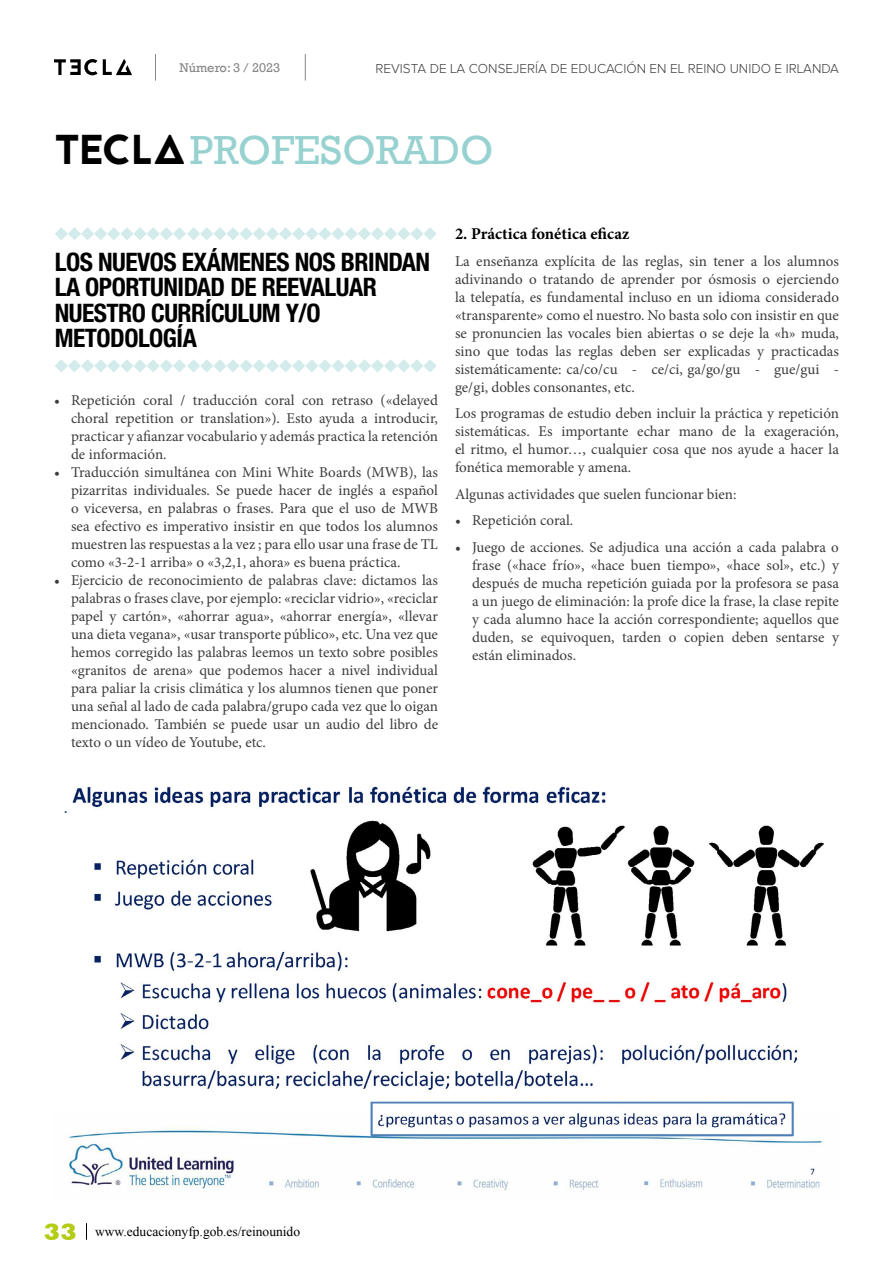
<style>
.page{position:relative;width:893px;height:1263px;background:#fff}
.page>*{position:absolute;margin:0;border:0;box-sizing:border-box;transform-origin:0 0}
.t1{font:41.55px "Rockwell";color:#97d2d0}
.t2{font:700 condensed 25.5px/25.5px "Helvetica Neue LT Std";letter-spacing:-.02em;color:#000}
.t3{font:700 16.5px "Minion Pro";color:#000}
.t4{font:15px/18px "Minion Pro";color:#3c3c3b;text-align:justify}
.t5{font:300 13.5px "Proxima Nova A";color:#3c3c3b}
.t6{font:13.5px "Times New Roman";color:#000}
.t7{font:12.9px "Rockwell";color:#878787}
.s1{font-family:"Jaapokkienchance";font-size:41.7px;color:#000}
.s2{font-family:"Rockwell";font-weight:800;font-size:24px;color:#b4cc16}
</style>
<div class="page">
<svg style="left:86px;top:1223px;width:1px;height:17px"></svg>
<svg style="left:155px;top:54px;width:1px;height:27px"></svg>
<svg style="left:54px;top:59px;width:78px;height:16px"></svg>
<svg style="left:305px;top:54px;width:1px;height:27px"></svg>
<svg style="left:55px;top:227px;width:382px;height:13px"></svg>
<svg style="left:55px;top:359px;width:382px;height:13px"></svg>
<img style="left:64px;top:786px;width:760px;height:404px">
<p class="t7" style="left:179px;top:60px;width:102px">Número: 3 / 2023</p>
<p class="t5" style="left:375px;top:61px;width:465px">REVISTA DE LA CONSEJERÍA DE EDUCACIÓN EN EL REINO UNIDO E IRLANDA</p>
<h1 class="t1" style="left:54px;top:126px;width:441px"><span class="s1">TECLA</span>PROFESORADO</h1>
<h2 class="t2" style="left:55px;top:248px;width:377px">LOS NUEVOS EXÁMENES NOS BRINDAN<br>LA OPORTUNIDAD DE REEVALUAR<br>NUESTRO CURRÍCULUM Y/O<br>METODOLOGÍA</h2>
<p class="t4" style="left:71px;top:391px;width:368px;text-indent:-17px">• Repetición coral / traducción coral con retraso («delayed choral repetition or translation»). Esto ayuda a introducir, practicar y afianzar vocabulario y además practica la retención de información.</p>
<p class="t4" style="left:71px;top:463px;width:368px;text-indent:-17px">• Traducción simultánea con Mini White Boards (MWB), las pizarritas individuales. Se puede hacer de inglés a español o viceversa, en palabras o frases. Para que el uso de MWB sea efectivo es imperativo insistir en que todos los alumnos muestren las respuestas a la vez ; para ello usar una frase de TL como «3-2-1 arriba» o «3,2,1, ahora» es buena práctica.</p>
<p class="t4" style="left:71px;top:571px;width:368px;text-indent:-17px">• Ejercicio de reconocimiento de palabras clave: dictamos las palabras o frases clave, por ejemplo: «reciclar vidrio», «reciclar papel y cartón», «ahorrar agua», «ahorrar energía», «llevar una dieta vegana», «usar transporte público», etc. Una vez que hemos corregido las palabras leemos un texto sobre posibles «granitos de arena» que podemos hacer a nivel individual para paliar la crisis climática y los alumnos tienen que poner una señal al lado de cada palabra/grupo cada vez que lo oigan mencionado. También se puede usar un audio del libro de texto o un vídeo de Youtube, etc.</p>
<p class="t3" style="left:455px;top:222px;width:176px">2. Práctica fonética eficaz</p>
<p class="t4" style="left:455px;top:252px;width:386px">La enseñanza explícita de las reglas, sin tener a los alumnos adivinando o tratando de aprender por ósmosis o ejerciendo la telepatía, es fundamental incluso en un idioma considerado «transparente» como el nuestro. No basta solo con insistir en que se pronuncien las vocales bien abiertas o se deje la «h» muda, sino que todas las reglas deben ser explicadas y practicadas sistemáticamente: ca/co/cu - ce/ci, ga/go/gu - gue/gui - ge/ gi, dobles consonantes, etc.</p>
<p class="t4" style="left:455px;top:404px;width:385px">Los programas de estudio deben incluir la práctica y repetición sistemáticas. Es importante echar mano de la exageración, el ritmo, el humor…, cualquier cosa que nos ayude a hacer la fonética memorable y amena.</p>
<p class="t4" style="left:455px;top:485px;width:283px">Algunas actividades que suelen funcionar bien:</p>
<p class="t4" style="left:455px;top:511px;width:120px">• Repetición coral.</p>
<p class="t4" style="left:472px;top:538px;width:368px;text-indent:-17px">• Juego de acciones. Se adjudica una acción a cada palabra o frase («hace frío», «hace buen tiempo», «hace sol», etc.) y después de mucha repetición guiada por la profesora se pasa a un juego de eliminación: la profe dice la frase, la clase repite y cada alumno hace la acción correspondiente; aquellos que duden, se equivoquen, tarden o copien deben sentarse y están eliminados.</p>
<p class="t6" style="left:44px;top:1222px;width:258px"><span class="s2">33</span> www.educacionyfp.gob.es/reinounido</p>
</div>
